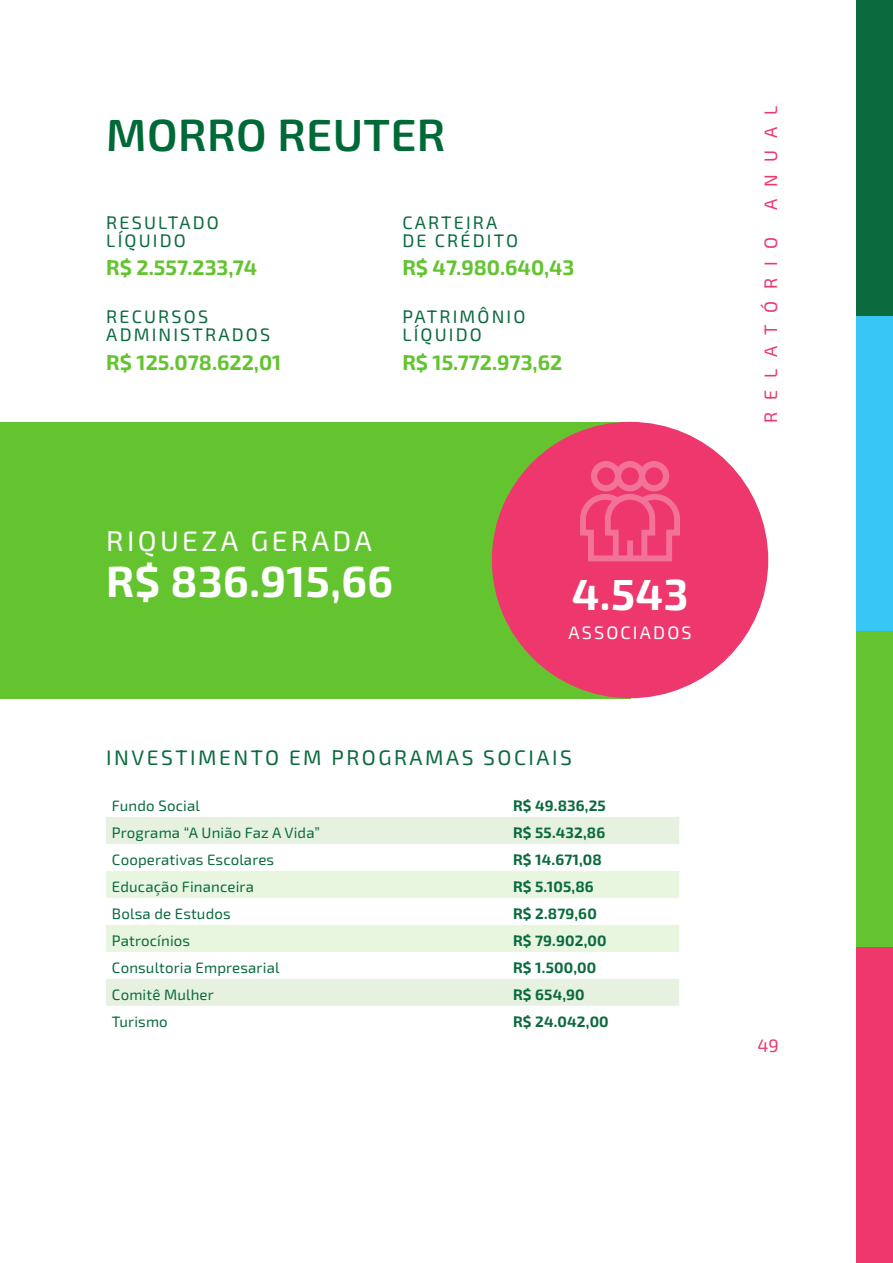
<style>
.page{position:relative;width:893px;height:1263px;background:#fff}
.page>*{position:absolute;margin:0;border:0;box-sizing:border-box;transform-origin:0 0}
.corpo{font:600 45px "Exo 2";letter-spacing:.01em;color:#006938}
.t1{font:43.5px "Exo 2";letter-spacing:.01em;color:#fff}
.t2{font:28.2px "Exo 2";letter-spacing:.12em;color:#fff}
.t3{font:21px "Exo 2";color:#63c430}
.t4{font:21px "Exo 2";letter-spacing:.12em;color:#0b6b3e}
.t5{font:18px/18px "Exo 2";letter-spacing:.12em;color:#0b6b3e}
.t6{font:18px "Exo 2";letter-spacing:.66em;color:#ee386d}
.t7{font:18px "Exo 2";letter-spacing:.12em;color:#fff}
.corpo-2{font:15px "Exo 2";letter-spacing:.01em;color:#0b6b3e}
</style>
<div class="page">
<div style="left:856px;top:0;width:37px;height:316px;background:#0b6b3e"></div>
<div style="left:856px;top:316px;width:37px;height:315px;background:#38c6f4"></div>
<div style="left:856px;top:631px;width:37px;height:316px;background:#63c430"></div>
<div style="left:856px;top:947px;width:37px;height:316px;background:#ee386d"></div>
<div style="left:0;top:422px;width:630px;height:276px;background:#63c430"></div>
<div style="left:492px;top:422px;width:276px;height:276px;background:#ee386d;border-radius:50%"></div>
<svg style="left:580px;top:461px;width:100px;height:100px"></svg>
<div style="left:106px;top:817px;width:573px;height:27px;background:#e6f2df"></div>
<div style="left:106px;top:979px;width:573px;height:27px;background:#e6f2df"></div>
<svg style="left:106px;top:871px;width:573px;height:81px;fill:#e8f6e0"></svg>
<p class="corpo" style="left:106px;top:104px;width:341px">MORRO REUTER</p>
<p class="t5" style="left:106px;top:213px;width:114px">RESULTADO<br>LÍQUIDO</p>
<p class="t3" style="left:106px;top:253px;width:153px">R$ 2.557.233,74</p>
<p class="t5" style="left:106px;top:307px;width:165px">RECURSOS<br>ADMINISTRADOS</p>
<p class="t3" style="left:106px;top:348px;width:177px">R$ 125.078.622,01</p>
<p class="t5" style="left:402px;top:213px;width:117px">CARTEIRA<br>DE CRÉDITO</p>
<p class="t3" style="left:402px;top:253px;width:174px">R$ 47.980.640,43</p>
<p class="t5" style="left:402px;top:307px;width:125px">PATRIMÔNIO<br>LÍQUIDO</p>
<p class="t3" style="left:402px;top:348px;width:161px">R$ 15.772.973,62</p>
<p class="t2" style="left:106px;top:521px;width:267px">RIQUEZA GERADA</p>
<p class="t1" style="left:106px;top:551px;width:288px">R$ 836.915,66</p>
<p class="t1" style="left:572px;top:564px;width:118px">4.543</p>
<p class="t7" style="left:568px;top:620px;width:125px">ASSOCIADOS</p>
<p class="t4" style="left:106px;top:743px;width:467px">INVESTIMENTO EM PROGRAMAS SOCIAIS</p>
<p class="corpo-2" style="left:112px;top:795px;width:89px">Fundo Social</p>
<p class="corpo-2" style="left:513px;top:795px;width:94px">R$ 49.836,25</p>
<p class="corpo-2" style="left:112px;top:822px;width:209px">Programa “A União Faz A Vida”</p>
<p class="corpo-2" style="left:513px;top:822px;width:94px">R$ 55.432,86</p>
<p class="corpo-2" style="left:112px;top:849px;width:164px">Cooperativas Escolares</p>
<p class="corpo-2" style="left:513px;top:849px;width:90px">R$ 14.671,08</p>
<p class="corpo-2" style="left:112px;top:876px;width:143px">Educação Financeira</p>
<p class="corpo-2" style="left:513px;top:876px;width:82px">R$ 5.105,86</p>
<p class="corpo-2" style="left:112px;top:903px;width:120px">Bolsa de Estudos</p>
<p class="corpo-2" style="left:513px;top:903px;width:85px">R$ 2.879,60</p>
<p class="corpo-2" style="left:112px;top:930px;width:80px">Patrocínios</p>
<p class="corpo-2" style="left:513px;top:930px;width:95px">R$ 79.902,00</p>
<p class="corpo-2" style="left:112px;top:957px;width:169px">Consultoria Empresarial</p>
<p class="corpo-2" style="left:513px;top:957px;width:85px">R$ 1.500,00</p>
<p class="corpo-2" style="left:112px;top:984px;width:103px">Comitê Mulher</p>
<p class="corpo-2" style="left:513px;top:984px;width:73px">R$ 654,90</p>
<p class="corpo-2" style="left:112px;top:1011px;width:57px">Turismo</p>
<p class="corpo-2" style="left:513px;top:1011px;width:97px">R$ 24.042,00</p>
<p class="t6" style="left:758px;top:210px;width:105px;rotate:-90deg">ANUAL</p>
<p class="t6" style="left:758px;top:423px;width:187px;rotate:-90deg">RELATÓRIO</p>
<p class="t6" style="left:758px;top:1033px;width:23px">49</p>
</div>
